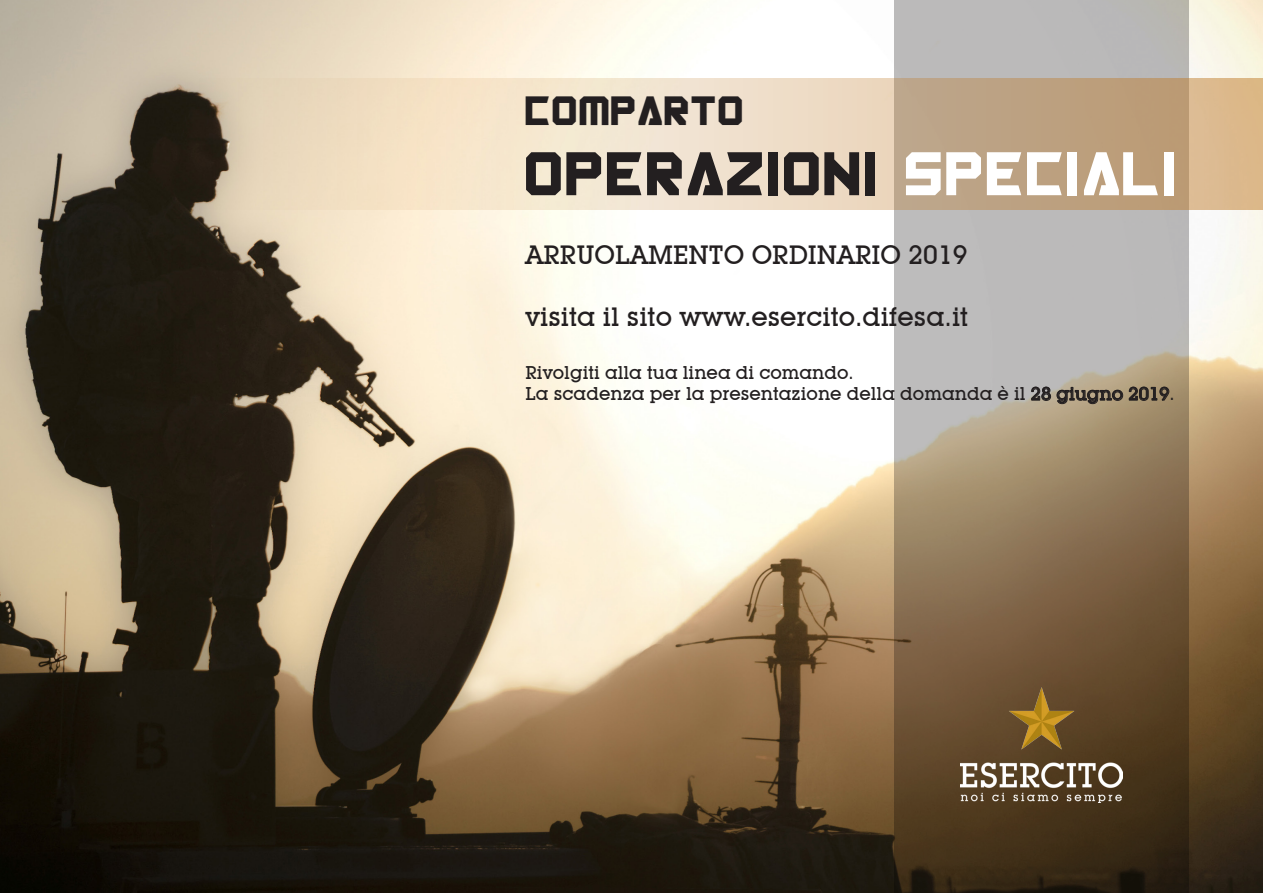
<style>
.page{position:relative;width:1263px;height:893px;background:#fff}
.page>*{position:absolute;margin:0;border:0;box-sizing:border-box;transform-origin:0 0}
.t1{font:58.35px "Back In The USSRDL";color:#231f20}
.t2{font:38.85px "Back In The USSRDL";color:#231f20}
.t3{font:500 25.8px "Lubalin Graph IT Cby BT";color:#231f20}
.t4{font:500 18px "Lubalin Graph IT Cby BT";color:#231f20}
.s1{color:#fff}
</style>
<div class="page">
<img style="left:0;top:0;width:1263px;height:893px">
<svg style="left:894px;top:0;width:294px;height:893px;background:#8f8170"></svg>
<svg style="left:0;top:78px;width:1263px;height:131px;background:#d0bda3"></svg>
<img style="left:960px;top:687px;width:162px;height:115px">
<svg style="left:1031px;top:386px;width:138px;height:18px;background:#897d69"></svg>
<p class="t2" style="left:525px;top:90px;width:221px">COMPARTO</p>
<p class="t1" style="left:525px;top:142px;width:655px">OPERAZIONI <span class="s1">SPECIALI</span></p>
<p class="t3" style="left:525px;top:239px;width:443px">ARRUOLAMENTO ORDINARIO 2019</p>
<p class="t3" style="left:525px;top:301px;width:444px">visita il sito www.esercito.difesa.it</p>
<p class="t4" style="left:525px;top:361px;width:330px">Rivolgiti alla tua linea di comando.</p>
<p class="t4" style="left:525px;top:383px;width:651px">La scadenza per la presentazione della domanda è il 28 giugno 2019.</p>
</div>
